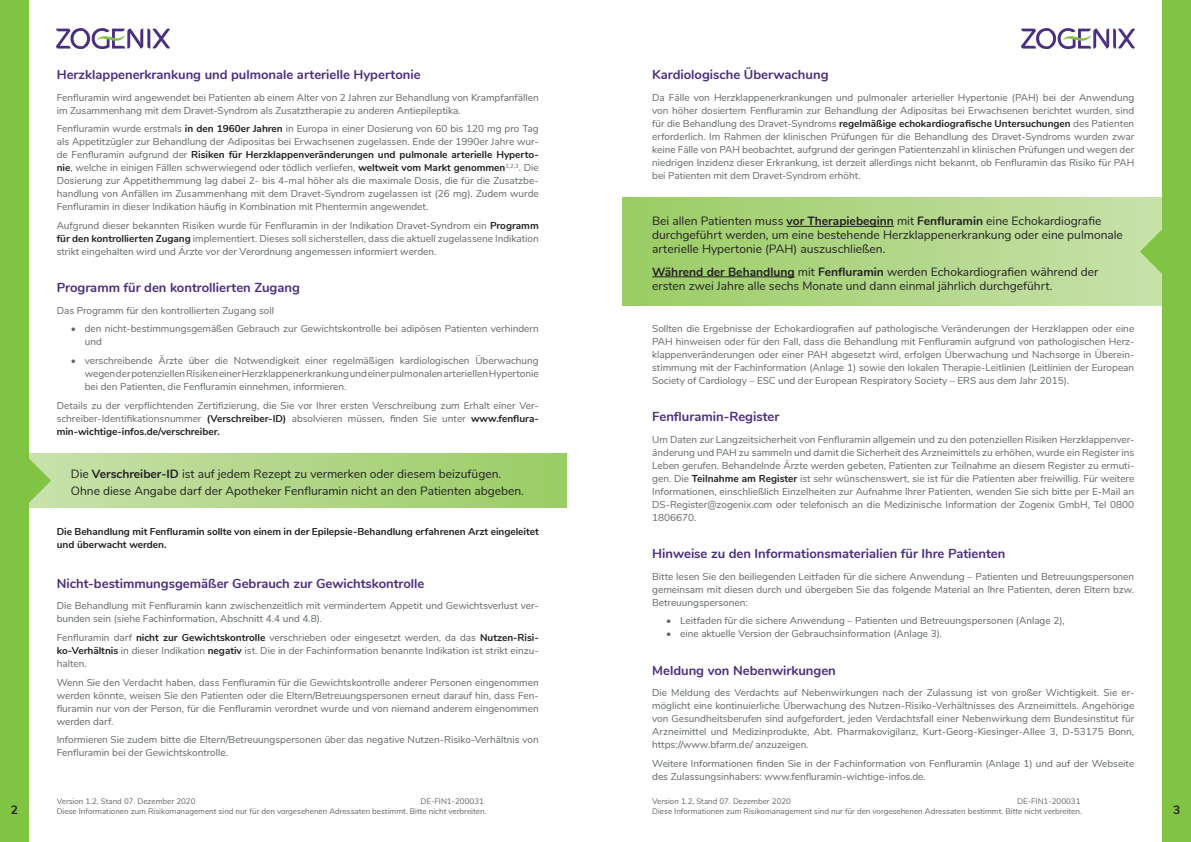
<style>
.page{position:relative;width:1191px;height:842px;background:#fff}
.page>*{position:absolute;margin:0;border:0;box-sizing:border-box;transform-origin:0 0}
.t1{font:700 13px "Nunito";color:#4b2d82}
.t2{font:12px/14px "Nunito";color:#231f20}
.t3{font:700 12px "Nunito";color:#231f20}
.t4{font:10px/13px "Nunito";color:#616667;text-align:justify}
.t5{font:700 10px/13px "Nunito";color:#231f20}
.t6{font:8px/10px "Nunito";color:#616667}
.s1{font-weight:700;color:#231f20}
.s2{font-weight:700}
</style>
<div class="page">
<div style="left:0;top:454px;width:566px;height:53px;background:linear-gradient(to right,#cbe2af,#9bcd65)"></div>
<div style="left:0;top:0;width:28px;height:842px;background:#81c343"></div>
<svg style="left:28px;top:429px;width:23px;height:103px"></svg>
<div style="left:623px;top:198px;width:567px;height:107px;background:linear-gradient(to right,#99cb64,#cbe3af)"></div>
<div style="left:1162px;top:0;width:29px;height:842px;background:#81c343"></div>
<svg style="left:1139px;top:200px;width:23px;height:103px;background:#b8da94"></svg>
<hr style="left:786px;top:226px;width:108px;height:1px;background:#231f20">
<hr style="left:652px;top:277px;width:142px;height:1px;background:#231f20">
<img style="left:57px;top:28px;width:112px;height:20px">
<img style="left:1022px;top:28px;width:112px;height:20px">
<h1 class="t1" style="left:652px;top:65px;width:178px">Kardiologische Überwachung</h1>
<p class="t4" style="left:652px;top:90px;width:483px">Da Fälle von Herzklappenerkrankungen und pulmonaler arterieller Hypertonie (PAH) bei der Anwendung von höher dosiertem Fenfluramin zur Behandlung der Adipositas bei Erwachsenen berichtet wurden, sind für die Behandlung des Dravet-Syndroms <span class="s1">regelmäßige echokardiografische Untersuchungen</span> des Patienten erforderlich. Im Rahmen der klinischen Prüfungen für die Behandlung des Dravet-Syndroms wurden zwar keine Fälle von PAH beobachtet, aufgrund der geringen Patientenzahl in klinischen Prüfungen und wegen der niedrigen Inzidenz dieser Erkrankung, ist derzeit allerdings nicht bekannt, ob Fenfluramin das Risiko für PAH bei Patienten mit dem Dravet-Syndrom erhöht.</p>
<p class="t2" style="left:652px;top:214px;width:472px">Bei allen Patienten muss <span class="s2">vor Therapiebeginn</span> mit <span class="s2">Fenfluramin</span> eine Echokardiografie durchgeführt werden, um eine bestehende Herzklappenerkrankung oder eine pulmonale arterielle Hypertonie (PAH) auszuschließen.</p>
<p class="t2" style="left:652px;top:264px;width:448px"><span class="s2">Während der Behandlung</span> mit <span class="s2">Fenfluramin</span> werden Echokardiografien während der ersten zwei Jahre alle sechs Monate und dann einmal jährlich durchgeführt.</p>
<p class="t4" style="left:652px;top:321px;width:483px">Sollten die Ergebnisse der Echokardiografien auf pathologische Veränderungen der Herzklappen oder eine PAH hinweisen oder für den Fall, dass die Behandlung mit Fenfluramin aufgrund von pathologischen Herz&shy;klappenveränderungen oder einer PAH abgesetzt wird, erfolgen Überwachung und Nachsorge in Überein&shy;stimmung mit der Fachinformation (Anlage 1) sowie den lokalen Therapie-Leitlinien (Leitlinien der European Society of Cardiology – ESC und der European Respiratory Society – ERS aus dem Jahr 2015).</p>
<h1 class="t1" style="left:652px;top:407px;width:129px">Fenfluramin-Register</h1>
<p class="t4" style="left:652px;top:432px;width:483px">Um Daten zur Langzeitsicherheit von Fenfluramin allgemein und zu den potenziellen Risiken Herzklappenver&shy;änderung und PAH zu sammeln und damit die Sicherheit des Arzneimittels zu erhöhen, wurde ein Register ins Leben gerufen. Behandelnde Ärzte werden gebeten, Patienten zur Teilnahme an diesem Register zu ermuti&shy;gen. Die <span class="s1">Teilnahme am Register</span> ist sehr wünschenswert, sie ist für die Patienten aber freiwillig. Für weitere Informationen, einschließlich Einzelheiten zur Aufnahme Ihrer Patienten, wenden Sie sich bitte per E-Mail an DS-Register@zogenix.com oder telefonisch an die Medizinische Information der Zogenix GmbH, Tel 0800<br>1806670.</p>
<h1 class="t1" style="left:652px;top:544px;width:355px">Hinweise zu den Informationsmaterialien für Ihre Patienten</h1>
<p class="t4" style="left:652px;top:569px;width:483px">Bitte lesen Sie den beiliegenden Leitfaden für die sichere Anwendung – Patienten und Betreuungspersonen gemeinsam mit diesen durch und übergeben Sie das folgende Material an Ihre Patienten, deren Eltern bzw.<br>Betreuungspersonen:</p>
<p class="t4" style="left:666px;top:614px;width:400px">• Leitfaden für die sichere Anwendung – Patienten und Betreuungspersonen (Anlage 2),</p>
<p class="t4" style="left:666px;top:627px;width:277px">• eine aktuelle Version der Gebrauchsinformation (Anlage 3).</p>
<h1 class="t1" style="left:652px;top:660px;width:185px">Meldung von Nebenwirkungen</h1>
<p class="t4" style="left:652px;top:686px;width:483px">Die Meldung des Verdachts auf Nebenwirkungen nach der Zulassung ist von großer Wichtigkeit. Sie er&shy;möglicht eine kontinuierliche Überwachung des Nutzen-Risiko-Verhältnisses des Arzneimittels. Angehörige von Gesundheitsberufen sind aufgefordert, jeden Verdachtsfall einer Nebenwirkung dem Bundesinstitut für Arzneimittel und Medizinprodukte, Abt. Pharmakovigilanz, Kurt-Georg-Kiesinger-Allee 3, D-53175 Bonn, https://www.bfarm.de/ anzuzeigen.</p>
<p class="t4" style="left:652px;top:756px;width:483px">Weitere Informationen finden Sie in der Fachinformation von Fenfluramin (Anlage 1) und auf der Webseite des Zulassungsinhabers: www.fenfluramin-wichtige-infos.de.</p>
<p class="t6" style="left:652px;top:795px;width:431px">Version 1.2, Stand 07. Dezember 2020<br>Diese Informationen zum Risikomanagement sind nur für den vorgesehenen Adressaten bestimmt. Bitte nicht verbreiten.</p>
<p class="t3" style="left:1173px;top:800px;width:9px">3</p>
<h1 class="t1" style="left:57px;top:65px;width:365px">Herzklappenerkrankung und pulmonale arterielle Hypertonie</h1>
<p class="t4" style="left:57px;top:90px;width:483px">Fenfluramin wird angewendet bei Patienten ab einem Alter von 2 Jahren zur Behandlung von Krampfanfällen im Zusammenhang mit dem Dravet-Syndrom als Zusatztherapie zu anderen Antiepileptika.</p>
<p class="t4" style="left:57px;top:122px;width:483px">Fenfluramin wurde erstmals <span class="s1">in den 1960er Jahren</span> in Europa in einer Dosierung von 60 bis 120 mg pro Tag als Appetitzügler zur Behandlung der Adipositas bei Erwachsenen zugelassen. Ende der 1990er Jahre wur&shy;de Fenfluramin aufgrund der <span class="s1">Risiken für Herzklappenveränderungen und pulmonale arterielle Hyperto&shy;nie</span>, welche in einigen Fällen schwerwiegend oder tödlich verliefen, <span class="s1">weltweit vom Markt genommen</span><sup>1,2,3</sup>. Die Dosierung zur Appetithemmung lag dabei 2- bis 4-mal höher als die maximale Dosis, die für die Zusatzbe&shy;handlung von Anfällen im Zusammenhang mit dem Dravet-Syndrom zugelassen ist (26 mg). Zudem wurde Fenfluramin in dieser Indikation häufig in Kombination mit Phentermin angewendet.</p>
<p class="t4" style="left:57px;top:218px;width:483px">Aufgrund dieser bekannten Risiken wurde für Fenfluramin in der Indikation Dravet-Syndrom ein <span class="s1">Programm für den kontrollierten Zugang</span> implementiert. Dieses soll sicherstellen, dass die aktuell zugelassene Indikation strikt eingehalten wird und Ärzte vor der Verordnung angemessen informiert werden.</p>
<h1 class="t1" style="left:57px;top:278px;width:245px">Programm für den kontrollierten Zugang</h1>
<p class="t4" style="left:57px;top:303px;width:219px">Das Programm für den kontrollierten Zugang soll</p>
<p class="t4" style="left:85px;top:322px;width:455px;text-indent:-14px">• den nicht-bestimmungsgemäßen Gebrauch zur Gewichtskontrolle bei adipösen Patienten verhindern und</p>
<p class="t4" style="left:85px;top:354px;width:455px;text-indent:-14px">• verschreibende Ärzte über die Notwendigkeit einer regelmäßigen kardiologischen Überwachung wegen der potenziellen Risiken einer Herzklappenerkrankung und einer pulmonalen arteriellen Hypertonie bei den Patienten, die Fenfluramin einnehmen, informieren.</p>
<p class="t4" style="left:57px;top:398px;width:483px">Details zu der verpflichtenden Zertifizierung, die Sie vor Ihrer ersten Verschreibung zum Erhalt einer Ver&shy;schreiber-Identifikationsnummer <span class="s1">(Verschreiber-ID)</span> absolvieren müssen, finden Sie unter <span class="s1">www.fenflura&shy;min-wichtige-infos.de/verschreiber.</span></p>
<p class="t2" style="left:71px;top:465px;width:454px;line-height:16.8px">Die <span class="s2">Verschreiber-ID</span> ist auf jedem Rezept zu vermerken oder diesem beizufügen.<br>Ohne diese Angabe darf der Apotheker Fenfluramin nicht an den Patienten abgeben.</p>
<p class="t5" style="left:57px;top:524px;width:483px">Die Behandlung mit Fenfluramin sollte von einem in der Epilepsie-Behandlung erfahrenen Arzt eingeleitet und überwacht werden.</p>
<h1 class="t1" style="left:57px;top:574px;width:369px">Nicht-bestimmungsgemäßer Gebrauch zur Gewichtskontrolle</h1>
<p class="t4" style="left:57px;top:599px;width:483px">Die Behandlung mit Fenfluramin kann zwischenzeitlich mit vermindertem Appetit und Gewichtsverlust ver&shy;bunden sein (siehe Fachinformation, Abschnitt 4.4 und 4.8).</p>
<p class="t4" style="left:57px;top:630px;width:483px">Fenfluramin darf <span class="s1">nicht zur Gewichtskontrolle</span> verschrieben oder eingesetzt werden, da das <span class="s1">Nutzen-Risi&shy;ko-Verhältnis</span> in dieser Indikation <span class="s1">negativ</span> ist. Die in der Fachinformation benannte Indikation ist strikt einzu&shy;halten.</p>
<p class="t4" style="left:57px;top:675px;width:483px">Wenn Sie den Verdacht haben, dass Fenfluramin für die Gewichtskontrolle anderer Personen eingenommen werden könnte, weisen Sie den Patienten oder die Eltern/Betreuungspersonen erneut darauf hin, dass Fen&shy;fluramin nur von der Person, für die Fenfluramin verordnet wurde und von niemand anderem eingenommen werden darf.</p>
<p class="t4" style="left:57px;top:733px;width:483px">Informieren Sie zudem bitte die Eltern/Betreuungspersonen über das negative Nutzen-Risiko-Verhältnis von<br>Fenfluramin bei der Gewichtskontrolle.</p>
<p class="t6" style="left:420px;top:795px;width:65px">DE-FIN1-200031</p>
<p class="t6" style="left:1017px;top:795px;width:65px">DE-FIN1-200031</p>
<p class="t6" style="left:57px;top:795px;width:140px">Version 1.2, Stand 07. Dezember 2020</p>
<p class="t3" style="left:11px;top:800px;width:9px">2</p>
<p class="t6" style="left:57px;top:805px;width:431px">Diese Informationen zum Risikomanagement sind nur für den vorgesehenen Adressaten bestimmt. Bitte nicht verbreiten.</p>
</div>
